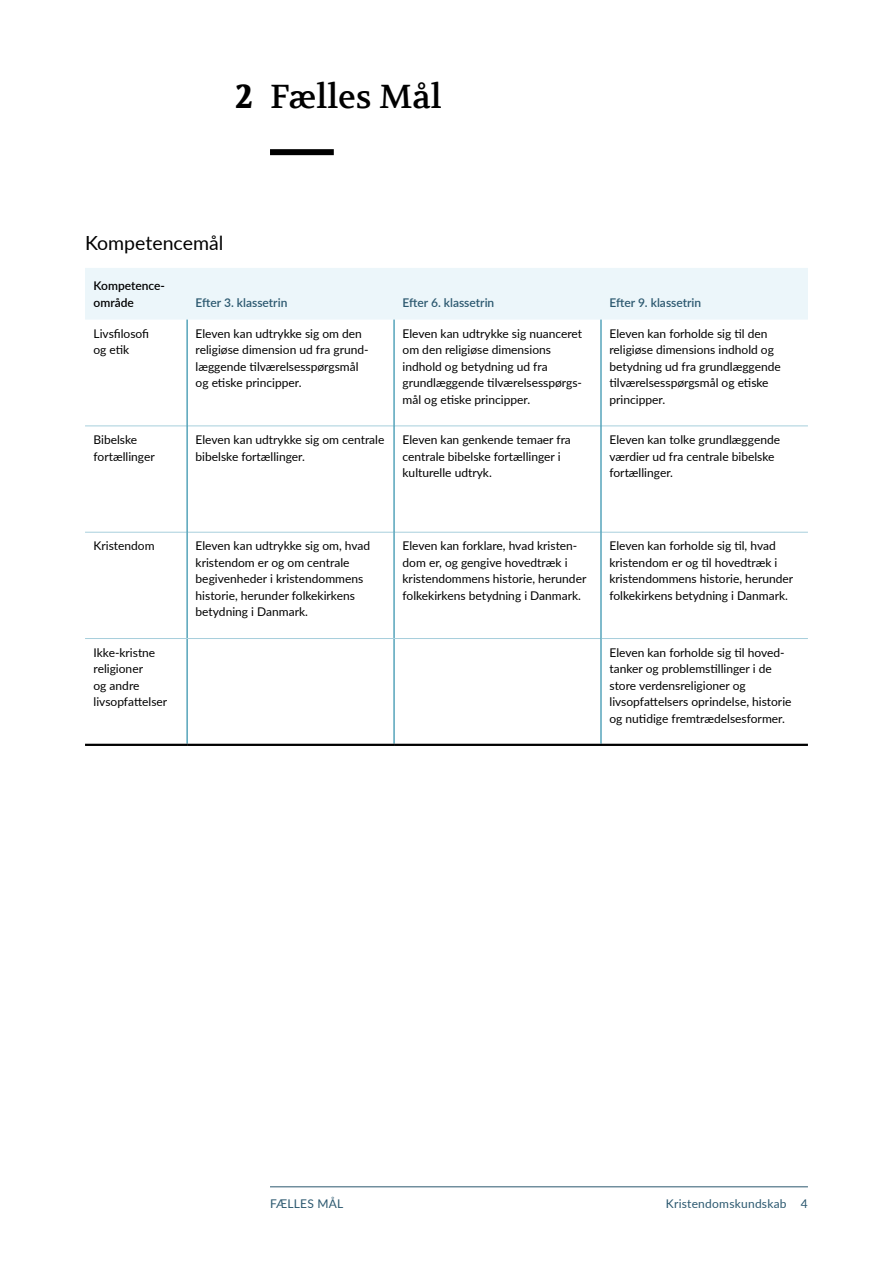
<style>
.page{position:relative;width:893px;height:1263px;background:#fff}
.page>*{position:absolute;margin:0;border:0;box-sizing:border-box;transform-origin:0 0}
.t1{font:33px "Volkhov";color:#000}
.t2{font:19.5px "Lato";color:#000}
._09_Tabeltekst_brød{font:12px/16.5px "Lato";color:#000}
._09_Tabeltekst_over{font:600 12px "Lato";color:#2b586f}
.t3{font:12px "Lato";letter-spacing:.02em;color:#2b586f}
._09_Tabeltekst_over-2{font:600 12px/16.5px "Lato";color:#000}
.s1{font-weight:700}
</style>
<div class="page">
<div style="left:270px;top:149px;width:64px;height:6px;background:#000"></div>
<div style="left:85px;top:268px;width:723px;height:52px;background:#ecf6fa"></div>
<hr style="left:85px;top:425px;width:102px;height:1px;background:#a7cfdc">
<hr style="left:187px;top:425px;width:207px;height:1px;background:#a7cfdc">
<hr style="left:394px;top:425px;width:207px;height:1px;background:#a7cfdc">
<hr style="left:601px;top:425px;width:207px;height:1px;background:#a7cfdc">
<hr style="left:85px;top:532px;width:102px;height:1px;background:#a7cfdc">
<hr style="left:187px;top:532px;width:207px;height:1px;background:#a7cfdc">
<hr style="left:394px;top:532px;width:207px;height:1px;background:#a7cfdc">
<hr style="left:601px;top:532px;width:207px;height:1px;background:#a7cfdc">
<hr style="left:187px;top:320px;width:1px;height:106px;background:#007798">
<hr style="left:394px;top:320px;width:1px;height:106px;background:#007798">
<hr style="left:187px;top:426px;width:1px;height:106px;background:#007798">
<hr style="left:394px;top:426px;width:1px;height:106px;background:#007798">
<hr style="left:187px;top:532px;width:1px;height:106px;background:#007798">
<hr style="left:394px;top:532px;width:1px;height:106px;background:#007798">
<hr style="left:187px;top:639px;width:1px;height:105px;background:#007798">
<hr style="left:394px;top:639px;width:1px;height:105px;background:#007798">
<hr style="left:394px;top:744px;width:207px;height:2px;background:#000">
<hr style="left:394px;top:638px;width:207px;height:1px;background:#a7cfdc">
<hr style="left:601px;top:638px;width:1px;height:106px;background:#007798">
<hr style="left:85px;top:744px;width:102px;height:2px;background:#000">
<hr style="left:187px;top:744px;width:207px;height:2px;background:#000">
<hr style="left:601px;top:744px;width:207px;height:2px;background:#000">
<hr style="left:85px;top:638px;width:102px;height:1px;background:#a7cfdc">
<hr style="left:187px;top:638px;width:207px;height:1px;background:#a7cfdc">
<hr style="left:601px;top:638px;width:207px;height:1px;background:#a7cfdc">
<hr style="left:601px;top:320px;width:1px;height:106px;background:#007798">
<hr style="left:601px;top:426px;width:1px;height:106px;background:#007798">
<hr style="left:601px;top:532px;width:1px;height:106px;background:#007798">
<hr style="left:270px;top:1186px;width:538px;height:1px;background:#2b586f">
<h2 class="t1" style="left:235px;top:76px;width:208px"><span class="s1">2</span> Fælles Mål</h2>
<h3 class="t2" style="left:85px;top:229px;width:140px">Kompetencemål</h3>
<p class="_09_Tabeltekst_over-2" style="left:94px;top:277px;width:73px">Kompetence&shy;område</p>
<p class="_09_Tabeltekst_over" style="left:196px;top:294px;width:93px">Efter 3. klassetrin</p>
<p class="_09_Tabeltekst_over" style="left:403px;top:294px;width:93px">Efter 6. klassetrin</p>
<p class="_09_Tabeltekst_over" style="left:609px;top:294px;width:93px">Efter 9. klassetrin</p>
<p class="_09_Tabeltekst_brød" style="left:94px;top:325px;width:57px">Livsfilosofi og etik</p>
<p class="_09_Tabeltekst_brød" style="left:196px;top:325px;width:174px">Eleven kan udtrykke sig om den religiøse dimension ud fra grund&shy;læggende tilværelsesspørgsmål og etiske principper.</p>
<p class="_09_Tabeltekst_brød" style="left:403px;top:325px;width:181px">Eleven kan udtrykke sig nuanceret om den religiøse dimensions indhold og betydning ud fra grundlæggende tilværelsesspørgs&shy;mål og etiske principper.</p>
<p class="_09_Tabeltekst_brød" style="left:609px;top:325px;width:173px">Eleven kan forholde sig til den religiøse dimensions indhold og betydning ud fra grundlæggende tilværelsesspørgsmål og etiske principper.</p>
<p class="_09_Tabeltekst_brød" style="left:94px;top:431px;width:63px">Bibelske fortællinger</p>
<p class="_09_Tabeltekst_brød" style="left:196px;top:431px;width:190px">Eleven kan udtrykke sig om centrale bibelske fortællinger.</p>
<p class="_09_Tabeltekst_brød" style="left:403px;top:431px;width:170px">Eleven kan genkende temaer fra centrale bibelske fortællinger i kulturelle udtryk.</p>
<p class="_09_Tabeltekst_brød" style="left:609px;top:431px;width:172px">Eleven kan tolke grundlæggende værdier ud fra centrale bibelske fortællinger.</p>
<p class="_09_Tabeltekst_brød" style="left:94px;top:537px;width:63px">Kristendom</p>
<p class="_09_Tabeltekst_brød" style="left:196px;top:537px;width:176px">Eleven kan udtrykke sig om, hvad kristendom er og om centrale begivenheder i kristendommens historie, herunder folkekirkens betydning i Danmark.</p>
<p class="_09_Tabeltekst_brød" style="left:403px;top:537px;width:185px">Eleven kan forklare, hvad kristen&shy;dom er, og gengive hovedtræk i kristendommens historie, herunder folkekirkens betydning i Danmark.</p>
<p class="_09_Tabeltekst_brød" style="left:609px;top:537px;width:185px">Eleven kan forholde sig til, hvad kristendom er og til hovedtræk i kristendommens historie, herunder folkekirkens betydning i Danmark.</p>
<p class="_09_Tabeltekst_brød" style="left:94px;top:643px;width:75px">Ikke-kristne religioner<br>og andre livsopfattelser</p>
<p class="_09_Tabeltekst_brød" style="left:609px;top:643px;width:184px">Eleven kan forholde sig til hoved&shy;tanker og problemstillinger i de store verdensreligioner og livsopfattelsers oprindelse, historie og nutidige fremtrædelsesformer.</p>
<p class="t3" style="left:270px;top:1195px;width:75px">Fælles Mål</p>
<p class="t3" style="left:666px;top:1195px;width:144px">Kristendomskundskab 4</p>
</div>
